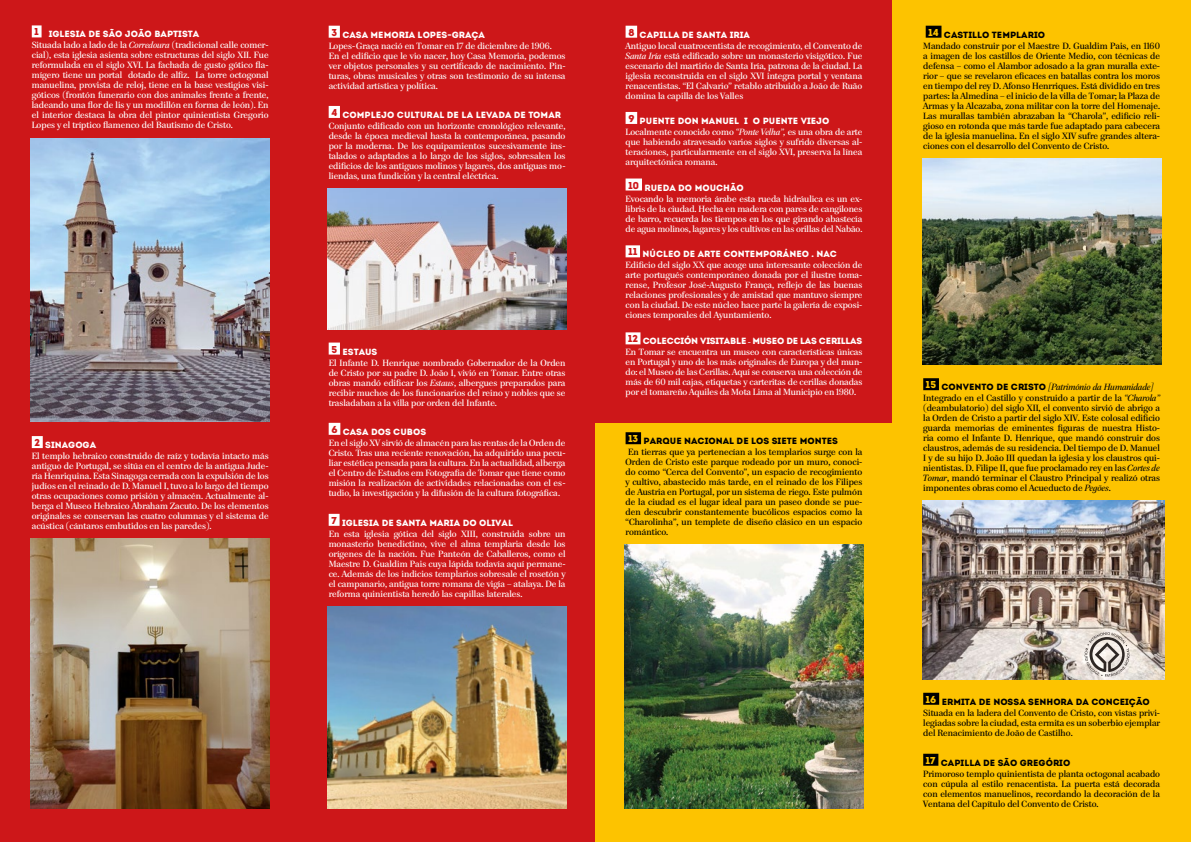
<style>
.page{position:relative;width:1191px;height:842px;background:#fff}
.page>*{position:absolute;margin:0;border:0;box-sizing:border-box;transform-origin:0 0}
.t1{font:9px/10px "Paperback 48";color:#fff;text-align:justify}
.t2{font:9px/10px "Paperback 48";color:#000;text-align:justify}
.t3{font:9px "Intro";color:#fff}
.t4{font:9px "Intro";color:#000}
.t5{font:9px "Intro";letter-spacing:-.02em;color:#fff}
.s1{font-style:italic}
.s2{font-family:"Intro Black Alt"}
.s3{font-family:"Paperback 48"}
.s4{font-family:"Intro"}
</style>
<div class="page">
<div style="left:0;top:0;width:595px;height:842px;background:#cd1719"></div>
<div style="left:595px;top:0;width:596px;height:842px;background:#fdc300"></div>
<div style="left:575px;top:0;width:317px;height:422px;background:#cd1719"></div>
<div style="left:925px;top:26px;width:16px;height:12px;background:#000"></div>
<img style="left:922px;top:158px;width:239px;height:207px">
<div style="left:923px;top:378px;width:16px;height:12px;background:#000"></div>
<img style="left:922px;top:501px;width:242px;height:178px">
<div style="left:923px;top:693px;width:16px;height:12px;background:#000"></div>
<div style="left:923px;top:754px;width:15px;height:12px;background:#000"></div>
<div style="left:625px;top:26px;width:12px;height:12px;background:#fff"></div>
<div style="left:625px;top:112px;width:12px;height:12px;background:#fff"></div>
<div style="left:625px;top:179px;width:17px;height:12px;background:#fff"></div>
<div style="left:625px;top:245px;width:15px;height:12px;background:#fff"></div>
<div style="left:625px;top:332px;width:15px;height:12px;background:#fff"></div>
<div style="left:625px;top:432px;width:16px;height:12px;background:#000"></div>
<img style="left:624px;top:545px;width:239px;height:264px">
<div style="left:329px;top:26px;width:11px;height:12px;background:#fff"></div>
<div style="left:329px;top:106px;width:11px;height:12px;background:#fff"></div>
<img style="left:327px;top:189px;width:239px;height:140px">
<div style="left:329px;top:343px;width:11px;height:12px;background:#fff"></div>
<div style="left:329px;top:423px;width:11px;height:12px;background:#fff"></div>
<div style="left:329px;top:514px;width:10px;height:12px;background:#fff"></div>
<img style="left:327px;top:606px;width:239px;height:203px">
<div style="left:32px;top:25px;width:10px;height:12px;background:#fff"></div>
<img style="left:31px;top:138px;width:239px;height:284px">
<div style="left:32px;top:436px;width:11px;height:12px;background:#fff"></div>
<img style="left:31px;top:539px;width:239px;height:270px">
<svg style="left:1084px;top:632px;width:45px;height:45px;background:#b9b2ad"></svg>
<p class="t3" style="left:35px;top:29px;width:166px"><sup>1</sup> IGLESIA DE SÃO JOÃO BAPTISTA</p>
<p class="t1" style="left:32px;top:40px;width:238px">Situada lado a lado de la <span class="s1">Corredoura</span> (tradicional calle comer&shy;cial), esta iglesia asienta sobre estructuras del siglo XII. Fue reformulada en el siglo XVI. La fachada de gusto gótico fla&shy;mígero tiene un portal dotado de alfiz. La torre octogonal manuelina, provista de reloj, tiene en la base vestigios visi&shy;góticos (frontón funerario con dos animales frente a frente, ladeando una flor de lis y un modillón en forma de león). En el interior destaca la obra del pintor quinientista Gregorio Lopes y el tríptico flamenco del Bautismo de Cristo.</p>
<p class="t3" style="left:35px;top:439px;width:63px"><sup>2</sup> SINAGOGA</p>
<p class="t1" style="left:32px;top:451px;width:238px">El templo hebraico construido de raíz y todavía intacto más antiguo de Portugal, se sitúa en el centro de la antigua Jude&shy;ría Henriquina. Esta Sinagoga cerrada con la expulsión de los judíos en el reinado de D. Manuel I, tuvo a lo largo del tiempo otras ocupaciones como prisión y almacén. Actualmente al&shy;berga el Museo Hebraico Abraham Zacuto. De los elementos originales se conservan las cuatro columnas y el sistema de acústica (cántaros embutidos en las paredes).</p>
<p class="t3" style="left:331px;top:29px;width:155px"><sup>3</sup> CASA MEMORIA LOPES<span class="s2">-</span>GRAÇA</p>
<p class="t1" style="left:329px;top:41px;width:238px;text-align:left">Lopes-Graça nació en Tomar en 17 de diciembre de 1906.<br>En el edificio que le vio nacer, hoy Casa Memoria, podemos ver objetos personales y su certificado de nacimiento. Pin&shy;turas, obras musicales y otras son testimonio de su intensa actividad artística y política.</p>
<p class="t3" style="left:331px;top:109px;width:231px"><sup>4</sup> COMPLEJO CULTURAL DE LA LEVADA DE TOMAR</p>
<p class="t1" style="left:329px;top:121px;width:238px">Conjunto edificado con un horizonte cronológico relevante, desde la época medieval hasta la contemporánea, pasando por la moderna. De los equipamientos sucesivamente ins&shy;talados o adaptados a lo largo de los siglos, sobresalen los edificios de los antiguos molinos y lagares, dos antiguas mo&shy;liendas, una fundición y la central eléctrica.</p>
<p class="t3" style="left:331px;top:346px;width:48px"><sup>5</sup> ESTAUS</p>
<p class="t1" style="left:329px;top:358px;width:238px">El Infante D. Henrique nombrado Gobernador de la Orden de Cristo por su padre D. João I, vivió en Tomar. Entre otras obras mandó edificar los <span class="s1">Estaus</span>, albergues preparados para recibir muchos de los funcionarios del reino y nobles que se trasladaban a la villa por orden del Infante.</p>
<p class="t3" style="left:331px;top:426px;width:96px"><sup>6</sup> CASA DOS CUBOS</p>
<p class="t1" style="left:329px;top:438px;width:238px">En el siglo XV sirvió de almacén para las rentas de la Orden de Cristo. Tras una reciente renovación, ha adquirido una pecu&shy;liar estética pensada para la cultura. En la actualidad, alberga el Centro de Estudos em Fotografia de Tomar que tiene como misión la realización de actividades relacionadas con el es&shy;tudio, la investigación y la difusión de la cultura fotográfica.</p>
<p class="t3" style="left:331px;top:517px;width:183px"><sup>7</sup> IGLESIA DE SANTA MARIA DO OLIVAL</p>
<p class="t1" style="left:329px;top:529px;width:238px">En esta iglesia gótica del siglo XIII, construida sobre un monasterio benedictino, vive el alma templaria desde los orígenes de la nación. Fue Panteón de Caballeros, como el Maestre D. Gualdim Pais cuya lápida todavía aquí permane&shy;ce. Además de los indicios templarios sobresale el rosetón y el campanario, antigua torre romana de vigía – atalaya. De la reforma quinientista heredó las capillas laterales.</p>
<p class="t3" style="left:628px;top:29px;width:123px"><sup>8</sup> CAPILLA DE SANTA IRIA</p>
<p class="t1" style="left:625px;top:41px;width:238px">Antiguo local cuatrocentista de recogimiento, el Convento de <span class="s1">Santa Iría</span> está edificado sobre un monasterio visigótico. Fue escenario del martirio de Santa Iría, patrona de la ciudad. La iglesia reconstruida en el siglo XVI integra portal y ventana renacentistas. “El Calvario” retablo atribuido a João de Ruão domina la capilla de los Valles</p>
<p class="t3" style="left:628px;top:115px;width:203px"><sup>9</sup> PUENTE DON MANUEL I O PUENTE VIEJO</p>
<p class="t1" style="left:625px;top:127px;width:238px">Localmente conocido como <span class="s1">“Ponte Velha”,</span> es una obra de arte que habiendo atravesado varios siglos y sufrido diversas al&shy;teraciones, particularmente en el siglo XVI, preserva la línea arquitectónica romana.</p>
<p class="t3" style="left:628px;top:182px;width:117px"><sup>10</sup> RUEDA DO MOUCHÃO</p>
<p class="t1" style="left:625px;top:193px;width:238px">Evocando la memoria árabe esta rueda hidráulica es un ex&shy;libris de la ciudad. Hecha en madera con pares de cangilones de barro, recuerda los tiempos en los que girando abastecía de agua molinos, lagares y los cultivos en las orillas del Nabão.</p>
<p class="t3" style="left:628px;top:249px;width:210px"><sup>11</sup> NÚCLEO DE ARTE CONTEMPORÁNEO . NAC</p>
<p class="t1" style="left:625px;top:260px;width:238px">Edificio del siglo XX que acoge una interesante colección de arte portugués contemporáneo donada por el ilustre toma&shy;rense, Profesor José-Augusto França, reflejo de las buenas relaciones profesionales y de amistad que mantuvo siempre con la ciudad. De este núcleo hace parte la galería de exposi&shy;ciones temporales del Ayuntamiento.</p>
<p class="t5" style="left:628px;top:336px;width:236px"><sup>12</sup> COLECCIÓN VISITABLE <span class="s3">-</span> MUSEO DE LAS CERILLAS</p>
<p class="t1" style="left:625px;top:347px;width:238px">En Tomar se encuentra un museo con características únicas en Portugal y uno de los más originales de Europa y del mun&shy;do: el Museo de las Cerillas. Aquí se conserva una colección de más de 60 mil cajas, etiquetas y carteritas de cerillas donadas por el tomareño Aquiles da Mota Lima al Municipio en 1980.</p>
<p class="t4" style="left:628px;top:436px;width:211px"><sup>13</sup> PARQUE NACIONAL DE LOS SIETE MONTES</p>
<p class="t2" style="left:625px;top:447px;width:238px">En tierras que ya pertenecían a los templarios surge con la Orden de Cristo este parque rodeado por un muro, conoci&shy;do como “Cerca del Convento”, un espacio de recogimiento y cultivo, abastecido más tarde, en el reinado de los Filipes de Austria en Portugal, por un sistema de riego. Este pulmón de la ciudad es el lugar ideal para un paseo donde se pue&shy;den descubrir constantemente bucólicos espacios como la “Charolinha”, un templete de diseño clásico en un espacio romántico.</p>
<p class="t4" style="left:928px;top:29px;width:118px"><sup>14</sup> CASTILLO TEMPLARIO</p>
<p class="t2" style="left:923px;top:41px;width:238px">Mandado construir por el Maestre D. Gualdim Pais, en 1160 a imagen de los castillos de Oriente Medio, con técnicas de defensa – como el Alambor adosado a la gran muralla exte&shy;rior – que se revelaron eficaces en batallas contra los moros en tiempo del rey D. Afonso Henrriques. Está dividido en tres partes: la Almedina – el inicio de la villa de Tomar; la Plaza de Armas y la Alcazaba, zona militar con la torre del Homenaje.<br>Las murallas también abrazaban la “Charola”, edificio reli&shy;gioso en rotonda que más tarde fue adaptado para cabecera de la iglesia manuelina. En el siglo XIV sufre grandes altera&shy;ciones con el desarrollo del Convento de Cristo.</p>
<p class="t2" style="left:923px;top:382px;width:238px;line-height:11px;text-align:center"><sup>15</sup> <span class="s4">CONVENTO DE CRISTO</span> <span class="s1">[Património da Humanidade]<br></span>Integrado en el Castillo y construido a partir de la <span class="s1">“Charola”</span></p>
<p class="t2" style="left:923px;top:403px;width:238px">(deambulatorio) del siglo XII, el convento sirvió de abrigo a la Orden de Cristo a partir del siglo XIV. Este colosal edificio guarda memorias de eminentes figuras de nuestra Histo&shy;ria como el Infante D. Henrique, que mandó construir dos claustros, además de su residencia. Del tiempo de D. Manuel I y de su hijo D. João III quedan la iglesia y los claustros qui&shy;nientistas. D. Filipe II, que fue proclamado rey en las <span class="s1">Cortes de Tomar</span>, mandó terminar el Claustro Principal y realizó otras imponentes obras como el Acueducto de <span class="s1">Pegões</span>.</p>
<p class="t4" style="left:926px;top:696px;width:225px"><sup>16</sup> ERMITA DE NOSSA SENHORA DA CONCEIÇÃO</p>
<p class="t2" style="left:923px;top:708px;width:238px">Situada en la ladera del Convento de Cristo, con vistas privi&shy;legiadas sobre la ciudad, esta ermita es un soberbio ejemplar del Renacimiento de João de Castilho.</p>
<p class="t4" style="left:926px;top:757px;width:146px"><sup>17</sup> CAPILLA DE SÃO GREGÓRIO</p>
<p class="t2" style="left:923px;top:769px;width:238px">Primoroso templo quinientista de planta octogonal acabado con cúpula al estilo renacentista. La puerta está decorada con elementos manuelinos, recordando la decoración de la Ventana del Capítulo del Convento de Cristo.</p>
</div>
